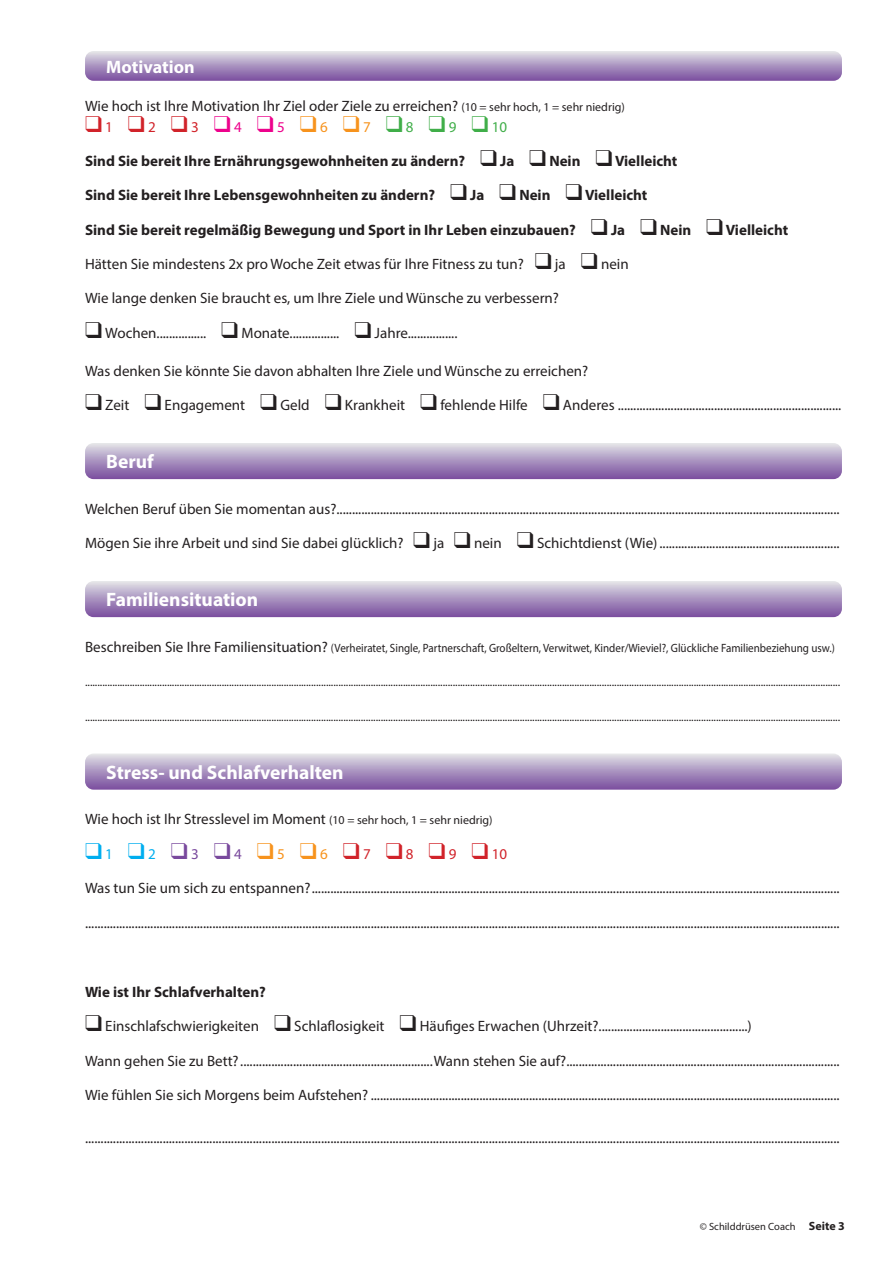
<style>
.page{position:relative;width:893px;height:1263px;background:#fff}
.page>*{position:absolute;margin:0;border:0;box-sizing:border-box;transform-origin:0 0}
.t1{font:700 19.5px "Myriad Pro";color:#fff}
.t2{font:700 18px "Myriad Pro";color:#fff}
.t3{font:15px "Myriad Pro";color:#231f20}
.t4{font:700 15px "Myriad Pro";color:#231f20}
.t5{font:15px "Myriad Pro";color:#d1232a}
.t6{font:15px "Myriad Pro";color:#f7931d}
.t7{font:15px "Myriad Pro";color:#40ae49}
.t8{font:15px "Myriad Pro";color:#ed028c}
.t9{font:15px "Myriad Pro";color:#00aeef}
.t10{font:15px "Myriad Pro";color:#79499d}
.t11{font:12px "Myriad Pro";color:#231f20}
.t12{font:12px "Myriad Pro";color:#231f20;scale:.92 1}
.t13{font:10.5px "Myriad Pro";color:#231f20}
.s1{font-size:12px}
.s2{font-size:15px}
.s3{font-weight:700;font-size:12px}
</style>
<div class="page">
<svg style="left:85px;top:51px;width:757px;height:30px;background:#ad97c2"></svg>
<svg style="left:85px;top:443px;width:757px;height:36px;background:#ac96c1"></svg>
<svg style="left:85px;top:581px;width:757px;height:36px;background:#ac96c1"></svg>
<svg style="left:85px;top:753px;width:757px;height:37px;background:#ae98c2"></svg>
<p class="t2" style="left:106px;top:55px;width:90px">Motivation</p>
<p class="t3" style="left:85px;top:97px;width:541px">Wie hoch ist Ihre Motivation Ihr Ziel oder Ziele zu erreichen? <span class="s1">(10 = sehr hoch, 1 = sehr niedrig)</span></p>
<p class="t5" style="left:105px;top:118px;width:9px">1</p>
<p class="t5" style="left:148px;top:118px;width:9px">2</p>
<p class="t5" style="left:191px;top:118px;width:9px">3</p>
<p class="t8" style="left:234px;top:118px;width:9px">4</p>
<p class="t8" style="left:277px;top:118px;width:9px">5</p>
<p class="t6" style="left:320px;top:118px;width:9px">6</p>
<p class="t6" style="left:363px;top:118px;width:9px">7</p>
<p class="t7" style="left:406px;top:118px;width:9px">8</p>
<p class="t7" style="left:449px;top:118px;width:9px">9</p>
<p class="t7" style="left:492px;top:118px;width:17px">10</p>
<p class="t4" style="left:85px;top:151px;width:382px">Sind Sie bereit Ihre Ernährungsgewohnheiten zu ändern?</p>
<p class="t4" style="left:500px;top:151px;width:16px">Ja</p>
<p class="t4" style="left:549px;top:151px;width:33px">Nein</p>
<p class="t4" style="left:615px;top:151px;width:64px">Vielleicht</p>
<p class="t4" style="left:85px;top:185px;width:352px">Sind Sie bereit Ihre Lebensgewohnheiten zu ändern?</p>
<p class="t4" style="left:470px;top:185px;width:16px">Ja</p>
<p class="t4" style="left:519px;top:185px;width:33px">Nein</p>
<p class="t4" style="left:585px;top:185px;width:64px">Vielleicht</p>
<p class="t4" style="left:85px;top:220px;width:492px">Sind Sie bereit regelmäßig Bewegung und Sport in Ihr Leben einzubauen?</p>
<p class="t4" style="left:611px;top:220px;width:16px">Ja</p>
<p class="t4" style="left:660px;top:220px;width:33px">Nein</p>
<p class="t4" style="left:726px;top:220px;width:64px">Vielleicht</p>
<p class="t3" style="left:85px;top:255px;width:440px">Hätten Sie mindestens 2x pro Woche Zeit etwas für Ihre Fitness zu tun?</p>
<p class="t3" style="left:555px;top:255px;width:12px">ja</p>
<p class="t3" style="left:601px;top:255px;width:29px">nein</p>
<p class="t3" style="left:85px;top:289px;width:475px">Wie lange denken Sie braucht es, um Ihre Ziele und Wünsche zu verbessern?</p>
<p class="t3" style="left:105px;top:323px;width:102px">Wochen................</p>
<p class="t3" style="left:242px;top:323px;width:99px">Monate................</p>
<p class="t3" style="left:375px;top:323px;width:84px">Jahre................</p>
<p class="t3" style="left:85px;top:362px;width:505px">Was denken Sie könnte Sie davon abhalten Ihre Ziele und Wünsche zu erreichen?</p>
<p class="t3" style="left:105px;top:396px;width:26px">Zeit</p>
<p class="t3" style="left:165px;top:396px;width:82px">Engagement</p>
<p class="t3" style="left:280px;top:396px;width:31px">Geld</p>
<p class="t3" style="left:345px;top:396px;width:62px">Krankheit</p>
<p class="t3" style="left:440px;top:396px;width:89px">fehlende Hilfe</p>
<p class="t3" style="left:563px;top:396px;width:280px">Anderes ........................................................................</p>
<p class="t1" style="left:106px;top:449px;width:49px">Beruf</p>
<p class="t3" style="left:85px;top:499px;width:756px">Welchen Beruf üben Sie momentan aus?..................................................................................................................................................................</p>
<p class="t3" style="left:85px;top:534px;width:320px">Mögen Sie ihre Arbeit und sind Sie dabei glücklich?</p>
<p class="t3" style="left:433px;top:534px;width:12px">ja</p>
<p class="t3" style="left:474px;top:534px;width:367px">nein ❑ Schichtdienst (Wie)..........................................................</p>
<p class="t1" style="left:106px;top:587px;width:154px">Familiensituation</p>
<p class="t12" style="left:85px;top:640px;width:817px"><span class="s2">Beschreiben Sie Ihre Familiensituation?</span> (Verheiratet, Single, Partnerschaft, Großeltern, Verwitwet, Kinder/Wieviel?, Glückliche Familienbeziehung usw.)</p>
<p class="t11" style="left:85px;top:675px;width:757px">................................................................................................................................................................................................................................................................................................................</p>
<p class="t11" style="left:85px;top:709px;width:757px">................................................................................................................................................................................................................................................................................................................</p>
<p class="t1" style="left:106px;top:760px;width:239px">Stress- und Schlafverhalten</p>
<p class="t3" style="left:85px;top:810px;width:409px">Wie hoch ist Ihr Stresslevel im Moment <span class="s1">(10 = sehr hoch, 1 = sehr niedrig)</span></p>
<p class="t9" style="left:105px;top:844px;width:9px">1</p>
<p class="t9" style="left:148px;top:844px;width:9px">2</p>
<p class="t10" style="left:191px;top:844px;width:9px">3</p>
<p class="t10" style="left:234px;top:844px;width:9px">4</p>
<p class="t6" style="left:277px;top:844px;width:9px">5</p>
<p class="t6" style="left:320px;top:844px;width:9px">6</p>
<p class="t5" style="left:363px;top:844px;width:9px">7</p>
<p class="t5" style="left:406px;top:844px;width:9px">8</p>
<p class="t5" style="left:449px;top:844px;width:9px">9</p>
<p class="t5" style="left:492px;top:844px;width:17px">10</p>
<p class="t3" style="left:85px;top:879px;width:756px">Was tun Sie um sich zu entspannen?..........................................................................................................................................................................</p>
<p class="t3" style="left:85px;top:913px;width:756px">...................................................................................................................................................................................................................................................</p>
<p class="t4" style="left:85px;top:982px;width:182px">Wie ist Ihr Schlafverhalten?</p>
<p class="t3" style="left:105px;top:1017px;width:155px">Einschlafschwierigkeiten</p>
<p class="t3" style="left:294px;top:1017px;width:92px">Schlaflosigkeit</p>
<p class="t3" style="left:420px;top:1017px;width:334px">Häufiges Erwachen (Uhrzeit?................................................)</p>
<p class="t3" style="left:85px;top:1051px;width:756px">Wann gehen Sie zu Bett?..............................................................Wann stehen Sie auf?........................................................................................</p>
<p class="t3" style="left:85px;top:1086px;width:756px">Wie fühlen Sie sich Morgens beim Aufstehen? .......................................................................................................................................................</p>
<p class="t3" style="left:85px;top:1129px;width:756px">...................................................................................................................................................................................................................................................</p>
<p class="t13" style="left:700px;top:1219px;width:147px">© Schilddrüsen Coach <span class="s3">Seite 3</span></p>
</div>
